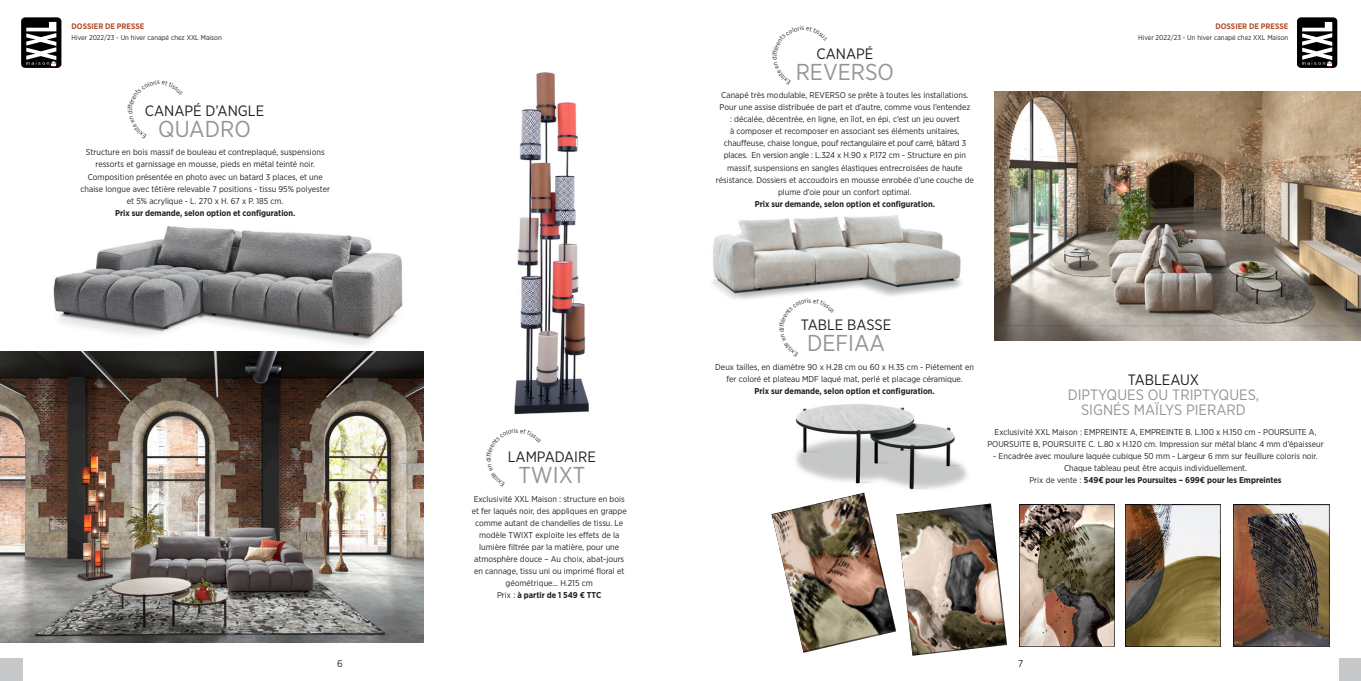
<style>
.page{position:relative;width:1361px;height:681px;background:#fff}
.page>*{position:absolute;margin:0;border:0;box-sizing:border-box;transform-origin:0 0}
.t1{font:23px "Gotham Narrow";color:#939598}
.t2{font:15px/15px "Gotham Narrow";color:#939598;text-align:center}
.t3{font:15px "Gotham Narrow";color:#231f20}
.t4{font:10px "Gotham Narrow";color:#231f20}
.t5{font:8.5px/12px "Gotham Narrow";color:#231f20;text-align:center}
.t6{font:700 8.5px "Gotham Narrow";color:#231f20}
.t7{font:700 8px "Gotham Narrow";color:#b1502a}
.t8{font:7px "Gotham Narrow";color:#231f20}
.s1{font-weight:700}
.s2{font-weight:400}
.s3{color:#231f20}
</style>
<div class="page">
<div style="left:1296px;top:17px;width:41px;height:51px;background:#ececec;border-radius:4px"></div>
<div style="left:1297px;top:17px;width:40px;height:51px;background:#000001;border-radius:4px"></div>
<svg style="left:1302px;top:22px;width:30px;height:45px"></svg>
<svg style="left:21px;top:17px;width:41px;height:51px"></svg>
<div style="left:21px;top:17px;width:40px;height:51px;background:#000001;border-radius:4px"></div>
<svg style="left:26px;top:22px;width:30px;height:45px"></svg>
<img style="left:712px;top:215px;width:250px;height:84px">
<img style="left:795px;top:404px;width:173px;height:86px">
<img style="left:53px;top:226px;width:350px;height:120px">
<img style="left:0;top:351px;width:423px;height:291px">
<img style="left:514px;top:72px;width:75px;height:342px">
<img style="left:994px;top:92px;width:367px;height:248px">
<img style="left:1125px;top:504px;width:95px;height:142px">
<img style="left:1234px;top:504px;width:95px;height:142px">
<img style="left:771px;top:492px;width:125px;height:160px">
<img style="left:896px;top:503px;width:111px;height:152px">
<img style="left:1019px;top:504px;width:95px;height:142px">
<div style="left:0;top:658px;width:22px;height:22px;background:#c7c8ca"></div>
<div style="left:1339px;top:658px;width:22px;height:22px;background:#c7c8ca"></div>
<svg style="left:779px;top:298px;width:55px;height:1px"></svg>
<p class="t7" style="left:72px;top:21px;width:74px">DOSSIER DE PRESSE</p>
<p class="t8" style="left:72px;top:33px;width:152px">Hiver 2022/23 - Un hiver canapé chez XXL Maison</p>
<p class="t3" style="left:145px;top:101px;width:121px">CANAPÉ D’ANGLE</p>
<p class="t1" style="left:158px;top:115px;width:94px">QUADRO</p>
<p class="t5" style="left:80px;top:146px;width:251px">Structure en bois massif de bouleau et contreplaqué, suspensions ressorts et garnissage en mousse, pieds en métal teinté noir.<br>Composition présentée en photo avec un batard 3 places, et une chaise longue avec têtière relevable 7 positions - tissu 95% polyester et 5% acrylique - L. 270 x H. 67 x P. 185 cm.<br><span class="s1">Prix sur demande, selon option et configuration.</span></p>
<p class="t3" style="left:508px;top:447px;width:90px">LAMPADAIRE</p>
<p class="t1" style="left:518px;top:460px;width:68px">TWIXT</p>
<p class="t5" style="left:472px;top:492px;width:156px">Exclusivité XXL Maison : structure en bois et fer laqués noir, des appliques en grappe comme autant de chandelles de tissu. Le modèle TWIXT exploite les effets de la lumière filtrée par la matière, pour une atmosphère douce – Au choix, abat-jours en cannage, tissu uni ou imprimé floral et géométrique… H.215 cm</p>
<p class="t6" style="left:497px;top:589px;width:106px"><span class="s2">Prix :</span> à partir de 1 549 € TTC</p>
<p class="t3" style="left:816px;top:44px;width:58px">CANAPÉ</p>
<p class="t1" style="left:795px;top:58px;width:100px">REVERSO</p>
<p class="t5" style="left:716px;top:89px;width:259px">Canapé très modulable, REVERSO se prête à toutes les installations.<br>Pour une assise distribuée de part et d’autre, comme vous l’entendez<br>: décalée, décentrée, en ligne, en îlot, en épi, c’est un jeu ouvert<br>à composer et recomposer en associant ses éléments unitaires, chauffeuse, chaise longue, pouf rectangulaire et pouf carré, bâtard 3 places. En version angle : L.324 x H.90 x P.172 cm - Structure en pin massif, suspensions en sangles élastiques entrecroisées de haute résistance. Dossiers et accoudoirs en mousse enrobée d’une couche de plume d’oie pour un confort optimal.<br><span class="s1">Prix sur demande, selon option et configuration.</span></p>
<p class="t7" style="left:1215px;top:21px;width:74px">DOSSIER DE PRESSE</p>
<p class="t8" style="left:1138px;top:33px;width:152px">Hiver 2022/23 - Un hiver canapé chez XXL Maison</p>
<p class="t3" style="left:801px;top:315px;width:92px">TABLE BASSE</p>
<p class="t1" style="left:807px;top:328px;width:79px">DEFIAA</p>
<p class="t5" style="left:715px;top:360px;width:260px">Deux tailles, en diamètre 90 x H.28 cm ou 60 x H.35 cm - Piétement en fer coloré et plateau MDF laqué mat, perlé et placage céramique.<br><span class="s1">Prix sur demande, selon option et configuration.</span></p>
<p class="t2" style="left:1067px;top:372px;width:193px"><span class="s3">TABLEAUX<br></span>DIPTYQUES OU TRIPTYQUES,<br>SIGNÉS MAÏLYS PIERARD</p>
<p class="t5" style="left:987px;top:426px;width:338px">Exclusivité XXL Maison : EMPREINTE A, EMPREINTE B. L.100 x H.150 cm - POURSUITE A,<br>POURSUITE B, POURSUITE C. L.80 x H.120 cm. Impression sur métal blanc 4 mm d’épaisseur</p>
<p class="t5" style="left:993px;top:450px;width:326px">- Encadrée avec moulure laquée cubique 50 mm - Largeur 6 mm sur feuillure coloris noir.<br>Chaque tableau peut être acquis individuellement.<br>Prix de vente : <span class="s1">549€ pour les Poursuites – 699€ pour les Empreintes</span></p>
<p class="t4" style="left:337px;top:657px;width:7px">6</p>
<p class="t4" style="left:1018px;top:657px;width:7px">7</p>
</div>
